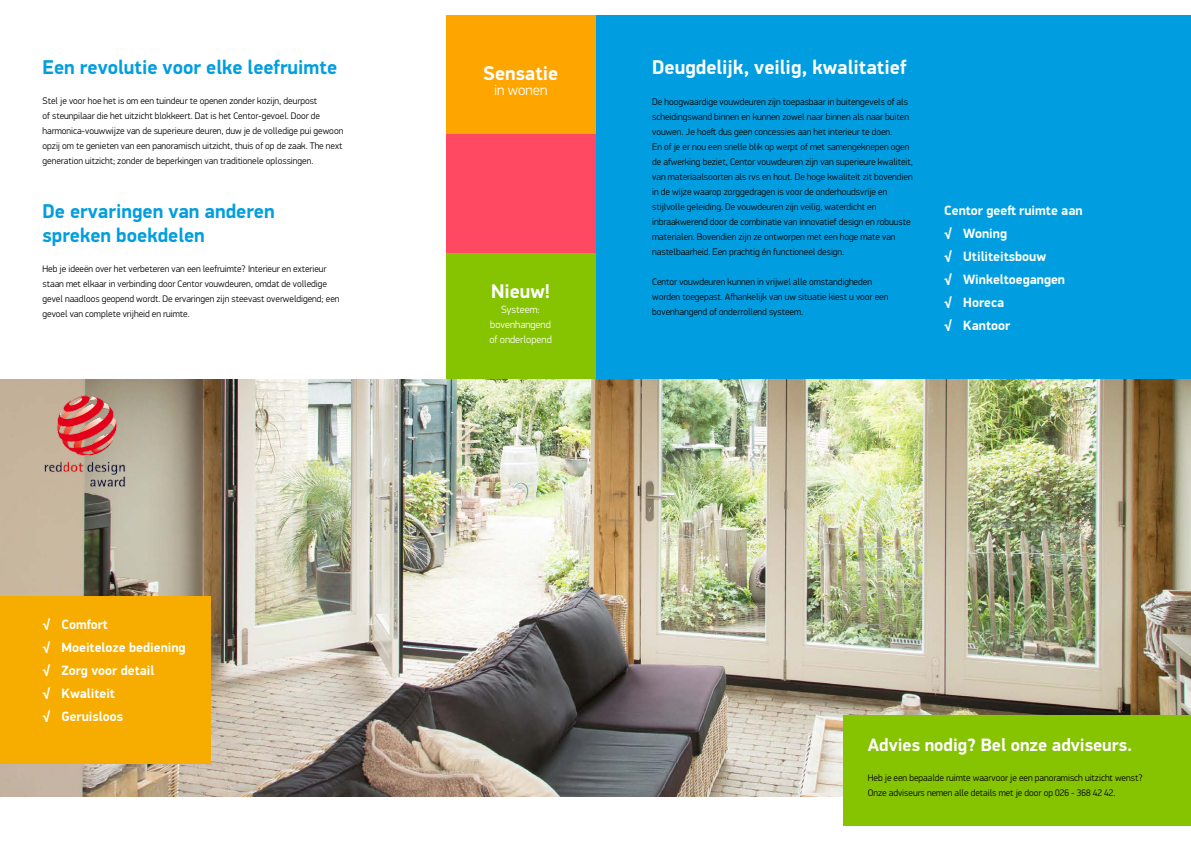
<style>
.page{position:relative;width:1191px;height:842px;background:#fff}
.page>*{position:absolute;margin:0;border:0;box-sizing:border-box;transform-origin:0 0}
.t1{font:700 20px/24px "PF Din Display Pro";color:#009ee0}
.t2{font:700 20px "PF Din Display Pro";color:#fff}
.t3{font:700 19.8px "PF Din Display Pro";color:#fff}
.t4{font:700 18px "PF Din Display Pro";color:#fff}
.t5{font:300 15px "PF Din Display Pro";color:#fff}
.t6{font:700 13.5px/23px "PF Din Display Pro";color:#fff}
.t7{font:300 10.4px/15px "PF Din Display Pro";color:#fff;text-align:center}
.t8{font:300 9.5px/15px "PF Din Display Pro";color:#000}
</style>
<div class="page">
<img style="left:0;top:379px;width:1191px;height:418px">
<div style="left:595px;top:16px;width:596px;height:363px;background:#009ee0"></div>
<div style="left:843px;top:715px;width:348px;height:111px;background:#86c300"></div>
<div style="left:446px;top:252px;width:149px;height:127px;background:#86c300"></div>
<div style="left:445px;top:134px;width:150px;height:118px;background:#ff4862"></div>
<div style="left:445px;top:16px;width:150px;height:118px;background:#ffa500"></div>
<div style="left:0;top:597px;width:211px;height:167px;background:#f7ac00"></div>
<img style="left:18px;top:379px;width:130px;height:137px">
<h1 class="t1" style="left:43px;top:56px;width:296px">Een revolutie voor elke leefruimte</h1>
<p class="t8" style="left:43px;top:93px;width:302px">Stel je voor hoe het is om een tuindeur te openen zonder kozijn, deurpost<br>of steunpilaar die het uitzicht blokkeert. Dat is het Centor-gevoel. Door de harmonica-vouwwijze van de superieure deuren, duw je de volledige pui gewoon opzij om te genieten van een panoramisch uitzicht, thuis of op de zaak. The next generation uitzicht; zonder de beperkingen van traditionele oplossingen.</p>
<h1 class="t1" style="left:43px;top:200px;width:234px">De ervaringen van anderen spreken boekdelen</h1>
<p class="t8" style="left:43px;top:261px;width:298px">Heb je ideeën over het verbeteren van een leefruimte? Interieur en exterieur staan met elkaar in verbinding door Centor vouwdeuren, omdat de volledige gevel naadloos geopend wordt. De ervaringen zijn steevast overweldigend; een gevoel van complete vrijheid en ruimte.</p>
<h3 class="t6" style="left:43px;top:614px;width:145px">√ Comfort<br>√ Moeiteloze bediening √ Zorg voor detail<br>√ Kwaliteit<br>√ Geruisloos</h3>
<h2 class="t3" style="left:483px;top:61px;width:76px">Sensatie</h2>
<h3 class="t5" style="left:494px;top:81px;width:55px">in wonen</h3>
<h2 class="t3" style="left:491px;top:279px;width:60px">Nieuw!</h2>
<p class="t7" style="left:489px;top:302px;width:64px">Systeem: bovenhangend of onderlopend</p>
<h1 class="t2" style="left:652px;top:55px;width:256px">Deugdelijk, veilig, kwalitatief</h1>
<p class="t8" style="left:652px;top:94px;width:262px">De hoogwaardige vouwdeuren zijn toepasbaar in buitengevels of als scheidingswand binnen en kunnen zowel naar binnen als naar buiten vouwen. Je hoeft dus geen concessies aan het interieur te doen.<br>En of je er nou een snelle blik op werpt of met samengeknepen ogen de afwerking beziet, Centor vouwdeuren zijn van superieure kwaliteit, van materiaalsoorten als rvs en hout. De hoge kwaliteit zit bovendien in de wijze waarop zorggedragen is voor de onderhoudsvrije en stijlvolle geleiding. De vouwdeuren zijn veilig, waterdicht en inbraakwerend door de combinatie van innovatief design en robuuste materialen. Bovendien zijn ze ontworpen met een hoge mate van nastelbaarheid. Een prachtig én functioneel design.</p>
<p class="t8" style="left:652px;top:274px;width:238px">Centor vouwdeuren kunnen in vrijwel alle omstandigheden worden toegepast. Afhankelijk van uw situatie kiest u voor een bovenhangend of onderrollend systeem.</p>
<h3 class="t6" style="left:944px;top:199px;width:140px">Centor geeft ruimte aan √ Woning<br>√ Utiliteitsbouw<br>√ Winkeltoegangen<br>√ Horeca<br>√ Kantoor</h3>
<h3 class="t4" style="left:867px;top:734px;width:266px">Advies nodig? Bel onze adviseurs.</h3>
<p class="t8" style="left:867px;top:770px;width:276px">Heb je een bepaalde ruimte waarvoor je een panoramisch uitzicht wenst?<br>Onze adviseurs nemen alle details met je door op 026 - 368 42 42.</p>
</div>
